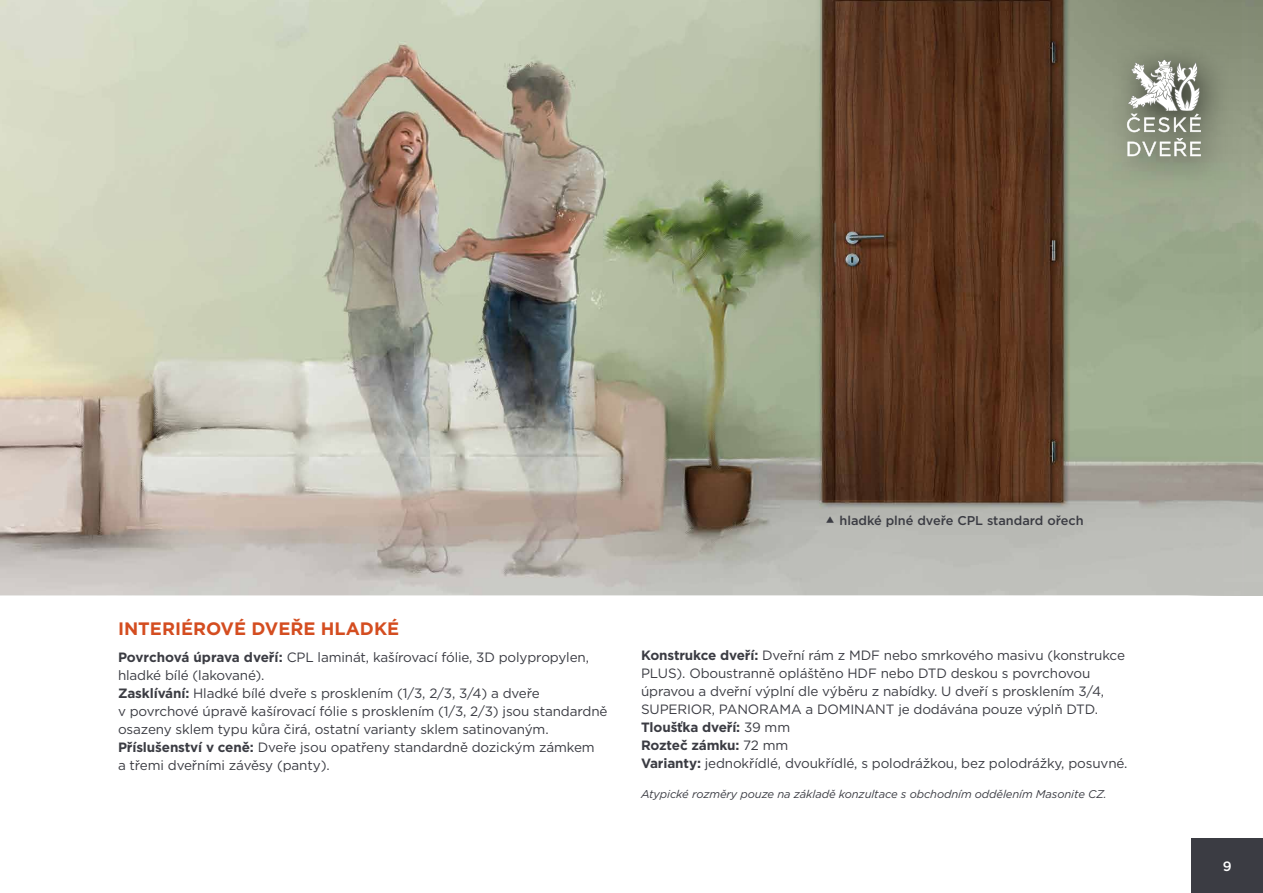
<style>
.page{position:relative;width:1263px;height:893px;background:#fff}
.page>*{position:absolute;margin:0;border:0;box-sizing:border-box;transform-origin:0 0}
.t1{font:700 18px "Gotham";color:#d44d20}
.t2{font:13.5px/18px "Gotham";letter-spacing:-.01em;color:#3b3c43}
.t3{font:500 13.5px "Gotham";color:#fff}
.t4{font:500 12.75px "Gotham";color:#3b3c43}
.t5{font:italic 11.25px "Gotham";letter-spacing:-.01em;color:#3b3c43}
.s1{font-weight:700}
</style>
<div class="page">
<img style="left:0;top:0;width:1186px;height:595px">
<div style="left:1191px;top:838px;width:72px;height:55px;background:#3b3c43"></div>
<div style="left:1106px;top:39px;width:127px;height:150px;background:#000;opacity:.7"></div>
<svg style="left:1127px;top:138px;width:74px;height:18px"></svg>
<svg style="left:1127px;top:59px;width:74px;height:73px"></svg>
<svg style="left:826px;top:516px;width:8px;height:7px"></svg>
<p class="t4" style="left:839px;top:512px;width:246px">hladké plné dveře CPL standard ořech</p>
<h1 class="t1" style="left:118px;top:617px;width:283px">INTERIÉROVÉ DVEŘE HLADKÉ</h1>
<p class="t2" style="left:118px;top:648px;width:491px"><span class="s1">Povrchová úprava dveří:</span> CPL laminát, kašírovací fólie, 3D polypropylen, hladké bílé (lakované).<br><span class="s1">Zasklívání:</span> Hladké bílé dveře s prosklením (1/3, 2/3, 3/4) a dveře<br>v povrchové úpravě kašírovací fólie s prosklením (1/3, 2/3) jsou standardně osazeny sklem typu kůra čirá, ostatní varianty sklem satinovaným.<br><span class="s1">Příslušenství v ceně:</span> Dveře jsou opatřeny standardně dozickým zámkem<br>a třemi dveřními závěsy (panty).</p>
<p class="t2" style="left:641px;top:646px;width:488px"><span class="s1">Konstrukce dveří:</span> Dveřní rám z MDF nebo smrkového masivu (konstrukce PLUS). Oboustranně opláštěno HDF nebo DTD deskou s povrchovou úpravou a dveřní výplní dle výběru z nabídky. U dveří s prosklením 3/4, SUPERIOR, PANORAMA a DOMINANT je dodávána pouze výplň DTD.<br><span class="s1">Tloušťka dveří:</span> 39 mm<br><span class="s1">Rozteč zámku:</span> 72 mm<br><span class="s1">Varianty:</span> jednokřídlé, dvoukřídlé, s polodrážkou, bez polodrážky, posuvné.</p>
<p class="t5" style="left:641px;top:787px;width:467px">Atypické rozměry pouze na základě konzultace s obchodním oddělením Masonite CZ.</p>
<p class="t3" style="left:1223px;top:857px;width:10px">9</p>
</div>
